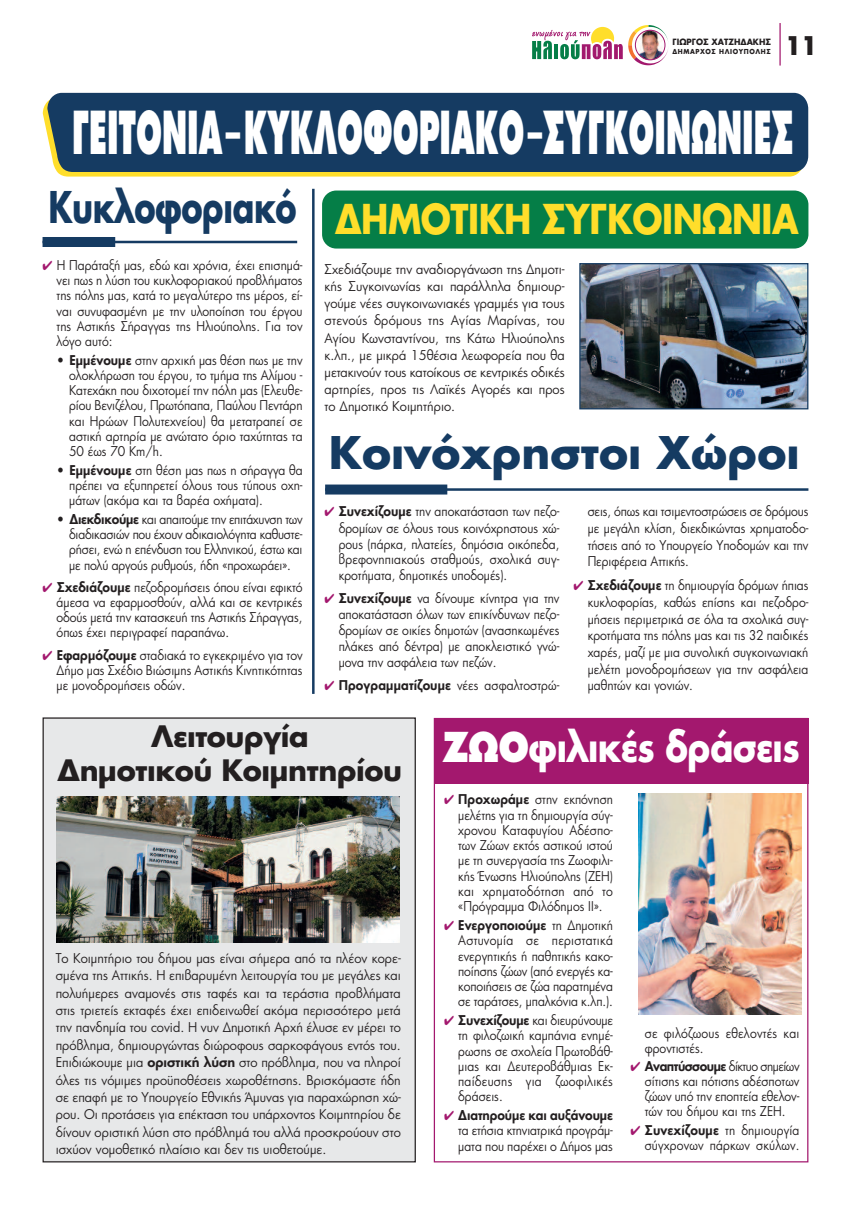
<style>
.page{position:relative;width:851px;height:1205px;background:#fff}
.page>*{position:absolute;margin:0;border:0;box-sizing:border-box;transform-origin:0 0}
.t1{font:57.5px "PF Futura Neu";color:#fff;scale:.5 1}
.t2{font:700 43.75px "PF Futura Neu";color:#153b62}
.t3{font:700 42.5px "PF Futura Neu";color:#153b62;scale:.75 1}
.t4{font:700 40px "PF Futura Neu";letter-spacing:-.015em;color:#ffde2b;scale:.85 1}
.t5{font:700 40px "PF Futura Neu";letter-spacing:-.015em;color:#fff;scale:.85 1}
.t6{font:700 28.75px/34.5px "PF Futura Neu";letter-spacing:-.015em;color:#231f20;text-align:center}
.t7{font:700 25px "PF Futura Neu";color:#231f20}
.t8{font:13.12px/15.2px "PF Futura Neu";color:#231f20;text-align:justify;scale:.9 1}
.t9{font:13.12px/17.4px "PF Futura Neu";color:#231f20;text-align:justify;scale:.95 1}
.t10{font:13.12px/15px "PF Futura Neu";letter-spacing:.02em;color:#231f20;scale:.9 1}
.t11{font:600 13.12px "PF Futura Neu";letter-spacing:.005em;color:#231f20;scale:.9 1}
.t12{font:700 8.38px "PF Futura Neu";color:#231f20;scale:.95 1}
.t13{font:700 6.62px "PF Futura Neu";letter-spacing:.1em;color:#231f20;scale:.92 1}
.s1{font-weight:500}
.s2{color:#a3186e}
.s3{font-weight:600}
.s4{font-weight:400}
</style>
<div class="page">
<div style="left:433px;top:718px;width:375px;height:65px;background:#a3186e"></div>
<svg style="left:43px;top:102px;width:757px;height:75px;fill:#ffde2b"></svg>
<div style="left:47px;top:93px;width:761px;height:79px;background:#153b62"></div>
<div style="left:322px;top:191px;width:486px;height:58px;background:#057e47;border-radius:14px"></div>
<div style="left:44px;top:719px;width:370px;height:442px;background:#e7e8e9"></div>
<svg style="left:532px;top:27px;width:90px;height:32px"></svg>
<svg style="left:628px;top:25px;width:40px;height:40px"></svg>
<img style="left:635px;top:30px;width:30px;height:30px;border-radius:50%">
<div style="left:635px;top:30px;width:30px;height:30px;border:1px solid #a2186d;border-radius:50%"></div>
<hr style="left:779px;top:23px;width:1px;height:43px;background:#a3186e">
<img style="left:581px;top:265px;width:225px;height:142px">
<div style="left:579px;top:263px;width:229px;height:146px;border:1px solid #153b62"></div>
<img style="left:57px;top:797px;width:342px;height:145px">
<img style="left:638px;top:794px;width:163px;height:220px">
<hr style="left:312px;top:189px;width:2px;height:505px;background:#153b62">
<hr style="left:43px;top:241px;width:254px;height:2px;background:#153b62">
<div style="left:43px;top:237px;width:72px;height:10px;background:#153b62"></div>
<hr style="left:325px;top:488px;width:483px;height:3px;background:#153b62">
<div style="left:325px;top:484px;width:122px;height:10px;background:#153b62"></div>
<p class="t12" style="left:672px;top:36px;width:105px">ΓΙΩΡΓΟΣ ΧΑΤΖΗ∆ΑΚΗΣ</p>
<p class="t13" style="left:672px;top:47px;width:108px">∆ΗΜΑΡΧΟΣ ΗΛΙΟΥΠΟΛΗΣ</p>
<h3 class="t7" style="left:784px;top:29px;width:35px">11</h3>
<h1 class="t1" style="left:72px;top:97px;width:1444px">ΓΕΙΤΟΝΙΑ<span class="s1">–</span>ΚΥΚΛΟΦΟΡΙΑΚΟ<span class="s1">–</span>ΣΥΓΚΟΙΝΩΝΙΕΣ</h1>
<h3 class="t3" style="left:48px;top:178px;width:332px">κυκλοφοριακό</h3>
<h3 class="t4" style="left:335px;top:192px;width:546px">δημοτικη ςυΓκοινΩνια</h3>
<p class="t9" style="left:324px;top:260px;width:254px">Σχεδιάζουμε την αναδιοργάνωση της Δημοτι&shy;κής Συγκοινωνίας και παράλληλα δημιουρ&shy;γούμε νέες συγκοινωνιακές γραμμές για τους στενούς δρόμους της Αγίας Μαρίνας, του Αγίου Κωνσταντίνου, της Κάτω Ηλιούπολης κ.λπ., με μικρά 15θέσια λεωφορεία που θα μετακινούν τους κατοίκους σε κεντρικές οδικές αρτηρίες, προς τις Λαϊκές Αγορές και προς το Δημοτικό Κοιμητήριο.</p>
<p class="t8" style="left:57px;top:257px;width:275px;text-indent:-14px"><span class="s2">✔</span> Η Παράταξή μας, εδώ και χρόνια, έχει επισημά&shy;νει πως η λύση του κυκλοφοριακού προβλήματος της πόλης μας, κατά το μεγαλύτερο της μέρος, εί&shy;ναι συνυφασμένη με την υλοποίηση του έργου της Αστικής Σήραγγας της Ηλιούπολης. Για τον λόγο αυτό:</p>
<p class="t8" style="left:69px;top:352px;width:261px;text-indent:-12px">• <span class="s3">Εμμένουμε</span> στην αρχική μας θέση πως με την ολοκλήρωση του έργου, το τμήμα της Αλίμου - Κατεχάκη που διχοτομεί την πόλη μας (Ελευθε&shy;ρίου Βενιζέλου, Πρωτόπαπα, Παύλου Πεντάρη και Ηρώων Πολυτεχνείου) θα μετατραπεί σε αστική αρτηρία με ανώτατο όριο ταχύτητας τα 50 έως 70 Km/h.</p>
<p class="t8" style="left:69px;top:462px;width:261px;text-indent:-12px">• <span class="s3">Εμμένουμε</span> στη θέση μας πως η σήραγγα θα πρέπει να εξυπηρετεί όλους τους τύπους οχη&shy;μάτων (ακόμα και τα βαρέα οχήματα).</p>
<p class="t8" style="left:69px;top:511px;width:261px;text-indent:-12px">• <span class="s3">Διεκδικούμε</span> και απαιτούμε την επιτάχυνση των διαδικασιών που έχουν αδικαιολόγητα καθυστε&shy;ρήσει, ενώ η επένδυση του Ελληνικού, έστω και με πολύ αργούς ρυθμούς, ήδη «προχωράει».</p>
<p class="t8" style="left:57px;top:579px;width:275px;text-indent:-14px"><span class="s2">✔</span> <span class="s3">Σχεδιάζουμε</span> πεζοδρομήσεις όπου είναι εφικτό άμεσα να εφαρμοσθούν, αλλά και σε κεντρικές οδούς μετά την κατασκευή της Αστικής Σήραγγας, όπως έχει περιγραφεί παραπάνω.</p>
<p class="t8" style="left:57px;top:647px;width:275px;text-indent:-14px"><span class="s2">✔</span> <span class="s3">Εφαρμόζουμε</span> σταδιακά το εγκεκριμένο για τον Δήμο μας Σχέδιο Βιώσιμης Αστικής Κινητικότητας με μονοδρομήσεις οδών.</p>
<h2 class="t2" style="left:329px;top:423px;width:472px">κοινόχρηστοι Xώροι</h2>
<p class="t8" style="left:338px;top:503px;width:247px;line-height:15.9px;text-indent:-14px"><span class="s2">✔</span> <span class="s3">Συνεχίζουμε</span> την αποκατάσταση των πεζο&shy;δρομίων σε όλους τους κοινόχρηστους χώ&shy;ρους (πάρκα, πλατείες, δημόσια οικόπεδα, βρεφονηπιακούς σταθμούς, σχολικά συγ&shy;κροτήματα, δημοτικές υποδομές).</p>
<p class="t8" style="left:338px;top:590px;width:247px;line-height:15.9px;text-indent:-14px"><span class="s2">✔</span> <span class="s3">Συνεχίζουμε</span> να δίνουμε κίνητρα για την αποκατάσταση όλων των επικίνδυνων πεζο&shy;δρομίων σε οικίες δημοτών (ανασηκωμένες πλάκες από δέντρα) με αποκλειστικό γνώ&shy;μονα την ασφάλεια των πεζών.</p>
<p class="t11" style="left:324px;top:676px;width:262px"><span class="s2">✔</span> Προγραμματίζουμε <span class="s4">νέες ασφαλτοστρώ-</span></p>
<p class="t8" style="left:587px;top:503px;width:247px;line-height:16.6px">σεις, όπως και τσιμεντοστρώσεις σε δρόμους με μεγάλη κλίση, διεκδικώντας χρηματοδο&shy;τήσεις από το Υπουργείο Υποδομών και την Περιφέρεια Αττικής.</p>
<p class="t8" style="left:587px;top:577px;width:247px;line-height:16.8px;text-indent:-14px"><span class="s2">✔</span> <span class="s3">Σχεδιάζουμε</span> τη δημιουργία δρόμων ήπιας κυκλοφορίας, καθώς επίσης και πεζοδρο&shy;μήσεις περιμετρικά σε όλα τα σχολικά συγ&shy;κροτήματα της πόλης μας και τις 32 παιδικές χαρές, μαζί με μια συνολική συγκοινωνιακή μελέτη μονοδρομήσεων για την ασφάλεια μαθητών και γονιών.</p>
<h3 class="t6" style="left:58px;top:718px;width:346px">λειτουργία<br>δημοτικού κοιμητηρίου</h3>
<p class="t9" style="left:56px;top:949px;width:365px">Το Κοιμητήριο του δήμου μας είναι σήμερα από τα πλέον κορε&shy;σμένα της Αττικής. Η επιβαρυμένη λειτουργία του με μεγάλες και πολυήμερες αναμονές στις ταφές και τα τεράστια προβλήματα στις τριετείς εκταφές έχει επιδεινωθεί ακόμα περισσότερο μετά την πανδημία του covid. Η νυν Δημοτική Αρχή έλυσε εν μέρει το πρόβλημα, δημιουργώντας διώροφους σαρκοφάγους εντός του.<br>Επιδιώκουμε μια <span class="s3">οριστική λύση</span> στο πρόβλημα, που να πληροί όλες τις νόμιμες προϋποθέσεις χωροθέτησης. Βρισκόμαστε ήδη σε επαφή με το Υπουργείο Εθνικής Άμυνας για παραχώρηση χώ&shy;ρου. Οι προτάσεις για επέκταση του υπάρχοντος Κοιμητηρίου δε δίνουν οριστική λύση στο πρόβλημά του αλλά προσκρούουν στο ισχύον νομοθετικό πλαίσιο και δεν τις υιοθετούμε.</p>
<h3 class="t5" style="left:442px;top:719px;width:422px"><span class="s4">ΖΩΟ</span>φιλικές δράσεις</h3>
<p class="t8" style="left:458px;top:792px;width:173px;text-indent:-14px"><span class="s2">✔</span> <span class="s3">Προχωράμε</span> στην εκπόνηση μελέτης για τη δημιουργία σύγ&shy;χρονου Καταφυγίου Αδέσπο&shy;των Ζώων εκτός αστικού ιστού με τη συνεργασία της Ζωοφιλι&shy;κής Ένωσης Ηλιούπολης (ΖΕΗ) και χρηματοδότηση από το «Πρόγραμμα Φιλόδημος ΙΙ».</p>
<p class="t8" style="left:458px;top:917px;width:173px;text-indent:-14px"><span class="s2">✔</span> <span class="s3">Ενεργοποιούμε</span> τη Δημοτική Αστυνομία σε περιστατικά ενεργητικής ή παθητικής κακο&shy;ποίησης ζώων (από ενεργές κα&shy;κοποιήσεις σε ζώα παρατημένα σε ταράτσες, μπαλκόνια κ.λπ.).</p>
<p class="t8" style="left:458px;top:1012px;width:173px;text-indent:-14px"><span class="s2">✔</span> <span class="s3">Συνεχίζουμε</span> και διευρύνουμε τη φιλοζωική καμπάνια ενημέ&shy;ρωσης σε σχολεία Πρωτοβάθ&shy;μιας και Δευτεροβάθμιας Εκ&shy;παίδευσης για ζωοφιλικές δράσεις.</p>
<p class="t8" style="left:458px;top:1107px;width:173px;text-indent:-14px"><span class="s2">✔</span> <span class="s3">Διατηρούμε και αυξάνουμε </span>τα ετήσια κτηνιατρικά προγράμ&shy;ματα που παρέχει ο Δήμος μας</p>
<p class="t10" style="left:644px;top:1025px;width:173px">σε φιλόζωους εθελοντές και φροντιστές.</p>
<p class="t8" style="left:644px;top:1059px;width:173px;text-indent:-14px"><span class="s2">✔</span> <span class="s3">Αναπτύσσουμε</span> δίκτυο σημείων σίτισης και πότισης αδέσποτων ζώων υπό την εποπτεία εθελον&shy;τών του δήμου και της ΖΕΗ.</p>
<p class="t8" style="left:630px;top:1122px;width:189px;text-align:right"><span class="s2">✔</span> <span class="s3">Συνεχίζουμε</span> τη δημιουργία σύγχρονων πάρκων σκύλων.</p>
</div>
